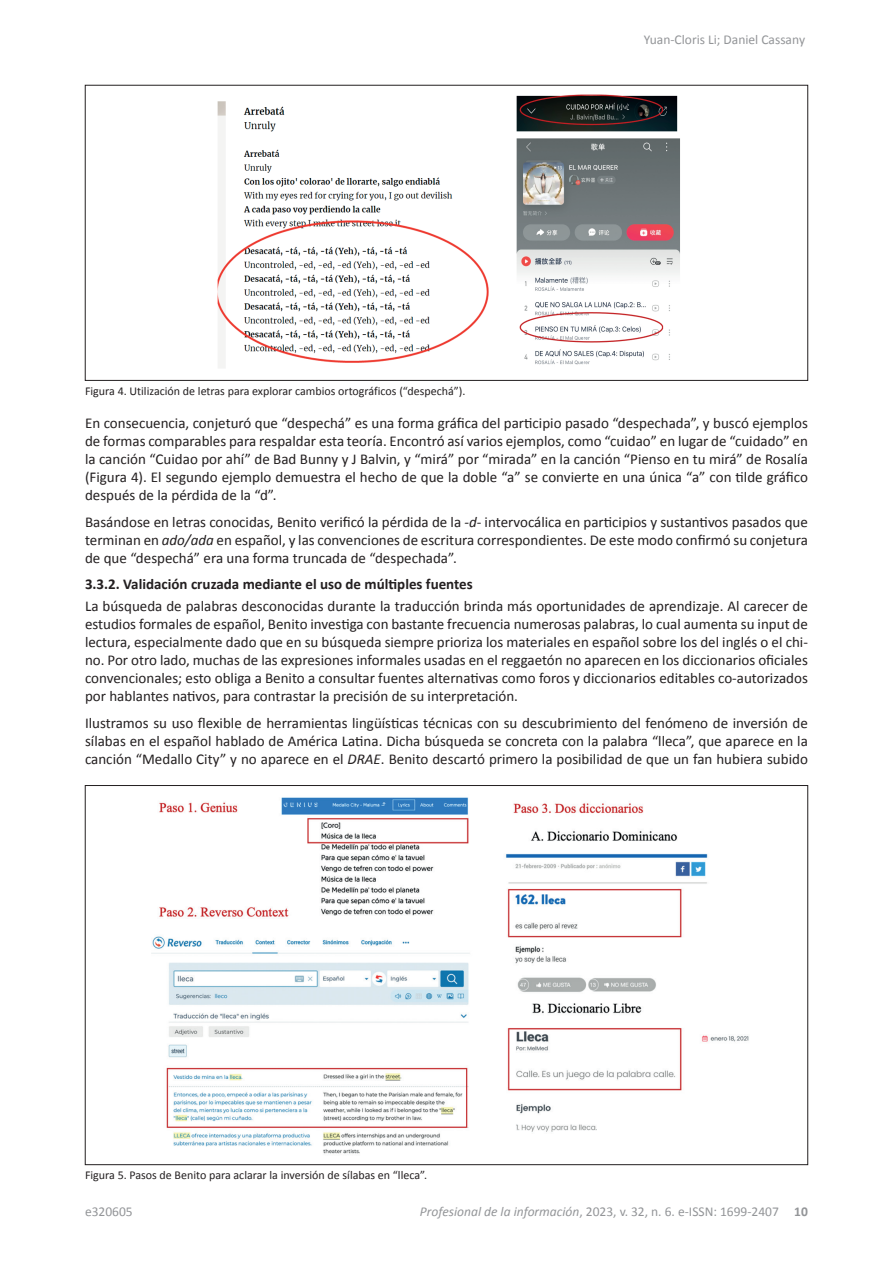
<style>
.page{position:relative;width:893px;height:1263px;background:#fff}
.page>*{position:absolute;margin:0;border:0;box-sizing:border-box;transform-origin:0 0}
.t1{font:15px/18px "Calibri";color:#231f20;text-align:justify}
.t2{font:700 15px "Calibri";color:#231f20}
.t3{font:13.5px "Calibri";color:#939598}
.t4{font:12px "Calibri";color:#231f20}
.s1{font-style:italic}
.s2{font-weight:700}
</style>
<div class="page">
<img style="left:217px;top:94px;width:463px;height:274px">
<img style="left:151px;top:797px;width:598px;height:357px">
<p class="t4" style="left:85px;top:383px;width:382px">Figura 4. Utilización de letras para explorar cambios ortográficos (“despechá”).</p>
<p class="t3" style="left:644px;top:31px;width:163px">Yuan-Cloris Li; Daniel Cassany</p>
<p class="t1" style="left:85px;top:413px;width:724px">En consecuencia, conjeturó que “despechá” es una forma gráfica del participio pasado “despechada”, y buscó ejemplos de formas comparables para respaldar esta teoría. Encontró así varios ejemplos, como “cuidao” en lugar de “cuidado” en la canción “Cuidao por ahí” de Bad Bunny y J Balvin, y “mirá” por “mirada” en la canción “Pienso en tu mirá” de Rosalía (Figura 4). El segundo ejemplo demuestra el hecho de que la doble “a” se convierte en una única “a” con tilde gráfico después de la pérdida de la “d”.</p>
<p class="t1" style="left:85px;top:512px;width:724px">Basándose en letras conocidas, Benito verificó la pérdida de la <span class="s1">-d-</span> intervocálica en participios y sustantivos pasados que terminan en <span class="s1">ado/ada</span> en español, y las convenciones de escritura correspondientes. De este modo confirmó su conjetura de que “despechá” era una forma truncada de “despechada”.</p>
<p class="t2" style="left:85px;top:575px;width:389px">3.3.2. Validación cruzada mediante el uso de múltiples fuentes</p>
<p class="t1" style="left:85px;top:597px;width:724px">La búsqueda de palabras desconocidas durante la traducción brinda más oportunidades de aprendizaje. Al carecer de estudios formales de español, Benito investiga con bastante frecuencia numerosas palabras, lo cual aumenta su input de lectura, especialmente dado que en su búsqueda siempre prioriza los materiales en español sobre los del inglés o el chi&shy;no. Por otro lado, muchas de las expresiones informales usadas en el reggaetón no aparecen en los diccionarios oficiales convencionales; esto obliga a Benito a consultar fuentes alternativas como foros y diccionarios editables co-autorizados por hablantes nativos, para contrastar la precisión de su interpretación.</p>
<p class="t1" style="left:85px;top:713px;width:724px">Ilustramos su uso flexible de herramientas lingüísticas técnicas con su descubrimiento del fenómeno de inversión de sílabas en el español hablado de América Latina. Dicha búsqueda se concreta con la palabra “lleca”, que aparece en la canción “Medallo City” y no aparece en el <span class="s1">DRAE</span>. Benito descartó primero la posibilidad de que un fan hubiera subido</p>
<p class="t4" style="left:85px;top:1168px;width:344px">Figura 5. Pasos de Benito para aclarar la inversión de sílabas en “lleca”.</p>
<p class="t3" style="left:85px;top:1203px;width:49px">e320605</p>
<p class="t3" style="left:420px;top:1203px;width:389px"><span class="s1">Profesional de la información</span>, 2023, v. 32, n. 6. e-ISSN: 1699-2407 <span class="s2">10</span></p>
</div>
